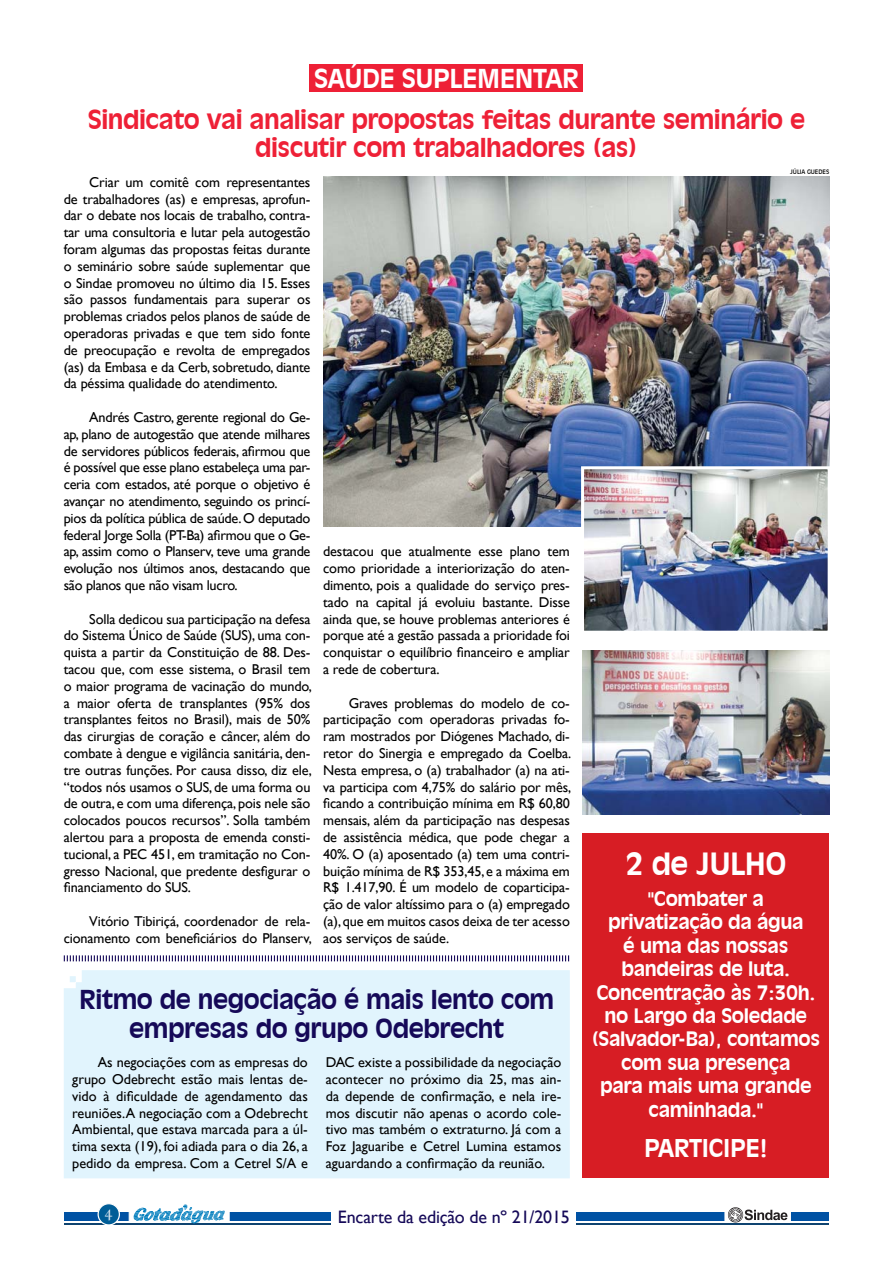
<style>
.page{position:relative;width:893px;height:1263px;background:#fff}
.page>*{position:absolute;margin:0;border:0;box-sizing:border-box;transform-origin:0 0}
.t1{font:700 30px "Incised 901 BT";letter-spacing:-.02em;color:#fff}
.t2{font:700 25.5px/28.5px "Incised 901 BT";letter-spacing:-.02em;color:#ee2036;text-align:center}
.t3{font:700 25.5px/28.5px "Incised 901 BT";letter-spacing:-.02em;color:#150958;text-align:center}
.t4{font:700 25.5px "Incised 901 BT";letter-spacing:-.02em;color:#fff}
.t5{font:700 24px "Incised 901 BT";letter-spacing:-.02em;color:#fff}
.t6{font:700 19.5px/23.4px "Incised 901 BT";letter-spacing:-.02em;color:#fff;text-align:center}
.t7{font:18px "Gill Sans";letter-spacing:-.01em;color:#150958}
.t8{font:15px "Imprint MT Shadow";color:#fafafb}
.t9{font:14.25px/16.8px "Gill Sans";letter-spacing:-.01em;color:#000;text-align:justify}
.t10{font:6px "Incised 901 BT";letter-spacing:-.01em;color:#000}
</style>
<div class="page">
<div style="left:64px;top:970px;width:506px;height:208px;background:#e1f4fd"></div>
<div style="left:583px;top:833px;width:246px;height:345px;background:#d71d24"></div>
<div style="left:310px;top:64px;width:273px;height:28px;background:#ee2036"></div>
<img style="left:323px;top:177px;width:506px;height:349px">
<img style="left:585px;top:470px;width:242px;height:160px">
<div style="left:581px;top:466px;width:250px;height:168px;border:3px solid #fff"></div>
<img style="left:583px;top:650px;width:246px;height:164px">
<svg style="left:64px;top:955px;width:505px;height:6px"></svg>
<div style="left:65px;top:1212px;width:764px;height:8px;background:#0052a4"></div>
<div style="left:129px;top:1198px;width:100px;height:30px;background:#fff"></div>
<div style="left:725px;top:1199px;width:66px;height:30px;background:#fff"></div>
<hr style="left:65px;top:1223px;width:764px;height:1px;background:#0f4470">
<div style="left:98px;top:1204px;width:21px;height:21px;background:#fafbfc;border-radius:50%"></div>
<div style="left:98px;top:1203px;width:22px;height:22px;background:#005d97;border:1px solid #fff;border-radius:50%"></div>
<svg style="left:134px;top:1204px;width:91px;height:19px"></svg>
<svg style="left:728px;top:1207px;width:59px;height:15px"></svg>
<div style="left:332px;top:1204px;width:244px;height:25px;background:#fff"></div>
<h2 class="t4" style="left:314px;top:63px;width:266px">SAÚDE SUPLEMENTAR</h2>
<h2 class="t2" style="left:88px;top:105px;width:719px">Sindicato vai analisar propostas feitas durante seminário e discutir com trabalhadores (as)</h2>
<p class="t9" style="left:64px;top:173px;width:248px;text-indent:26px">Criar um comitê com representantes de trabalhadores (as) e empresas, aprofun&shy;dar o debate nos locais de trabalho, contra&shy;tar uma consultoria e lutar pela autogestão foram algumas das propostas feitas durante o seminário sobre saúde suplementar que o Sindae promoveu no último dia 15. Esses são passos fundamentais para superar os problemas criados pelos planos de saúde de operadoras privadas e que tem sido fonte de preocupação e revolta de empregados (as) da Embasa e da Cerb, sobretudo, diante da péssima qualidade do atendimento.</p>
<p class="t9" style="left:64px;top:408px;width:248px;text-indent:26px">Andrés Castro, gerente regional do Ge&shy;ap, plano de autogestão que atende milhares de servidores públicos federais, afirmou que é possível que esse plano estabeleça uma par&shy;ceria com estados, até porque o objetivo é avançar no atendimento, seguindo os princí&shy;pios da política pública de saúde. O deputado federal Jorge Solla (PT-Ba) afirmou que o Ge&shy;ap, assim como o Planserv, teve uma grande evolução nos últimos anos, destacando que são planos que não visam lucro.</p>
<p class="t9" style="left:64px;top:610px;width:250px;text-indent:26px">Solla dedicou sua participação na defesa do Sistema Único de Saúde (SUS), uma con&shy;quista a partir da Constituição de 88. Des&shy;tacou que, com esse sistema, o Brasil tem o maior programa de vacinação do mundo, a maior oferta de transplantes (95% dos transplantes feitos no Brasil), mais de 50% das cirurgias de coração e câncer, além do combate à dengue e vigilância sanitária, den&shy;tre outras funções. Por causa disso, diz ele, “todos nós usamos o SUS, de uma forma ou de outra, e com uma diferença, pois nele são colocados poucos recursos”. Solla também alertou para a proposta de emenda consti&shy;tucional, a PEC 451, em tramitação no Con&shy;gresso Nacional, que predente desfigurar o financiamento do SUS.</p>
<p class="t9" style="left:64px;top:912px;width:250px;text-align:right">Vitório Tibiriçá, coordenador de rela&shy;cionamento com beneficiários do Planserv,</p>
<p class="t9" style="left:323px;top:543px;width:248px">destacou que atualmente esse plano tem como prioridade a interiorização do aten&shy;dimento, pois a qualidade do serviço pres&shy;tado na capital já evoluiu bastante. Disse ainda que, se houve problemas anteriores é porque até a gestão passada a prioridade foi conquistar o equilíbrio financeiro e ampliar a rede de cobertura.</p>
<p class="t9" style="left:323px;top:694px;width:250px;text-indent:26px">Graves problemas do modelo de co&shy;participação com operadoras privadas fo&shy;ram mostrados por Diógenes Machado, di&shy;retor do Sinergia e empregado da Coelba.<br>Nesta empresa, o (a) trabalhador (a) na ati&shy;va participa com 4,75% do salário por mês, ficando a contribuição mínima em R$ 60,80 mensais, além da participação nas despesas de assistência médica, que pode chegar a 40%. O (a) aposentado (a) tem uma contri&shy;buição mínima de R$ 353,45, e a máxima em R$ 1.417,90. É um modelo de coparticipa&shy;ção de valor altíssimo para o (a) empregado (a), que em muitos casos deixa de ter acesso aos serviços de saúde.</p>
<h2 class="t3" style="left:79px;top:986px;width:476px">Ritmo de negociação é mais lento com empresas do grupo Odebrecht</h2>
<p class="t9" style="left:72px;top:1054px;width:237px;text-indent:26px">As negociações com as empresas do grupo Odebrecht estão mais lentas de&shy;vido à dificuldade de agendamento das reuniões.A negociação com a Odebrecht Ambiental, que estava marcada para a úl&shy;tima sexta (19), foi adiada para o dia 26, a pedido da empresa. Com a Cetrel S/A e</p>
<p class="t9" style="left:326px;top:1054px;width:237px">DAC existe a possibilidade da negociação acontecer no próximo dia 25, mas ain&shy;da depende de confirmação, e nela ire&shy;mos discutir não apenas o acordo cole&shy;tivo mas também o extraturno. Já com a Foz Jaguaribe e Cetrel Lumina estamos aguardando a confirmação da reunião.</p>
<p class="t8" style="left:105px;top:1206px;width:9px">4</p>
<p class="t7" style="left:338px;top:1206px;width:233px">Encarte da edição de nº 21/2015</p>
<p class="t10" style="left:790px;top:168px;width:40px">JÚLIA GUEDES</p>
<h1 class="t1" style="left:625px;top:846px;width:163px">2 de JULHO</h1>
<h3 class="t6" style="left:592px;top:887px;width:230px">"Combater a privatização da água<br>é uma das nossas bandeiras de luta.<br>Concentração às 7:30h. no Largo da Soledade (Salvador-Ba), contamos com sua presença<br>para mais uma grande caminhada."</h3>
<h3 class="t5" style="left:644px;top:1133px;width:125px">PARTICIPE!</h3>
</div>
